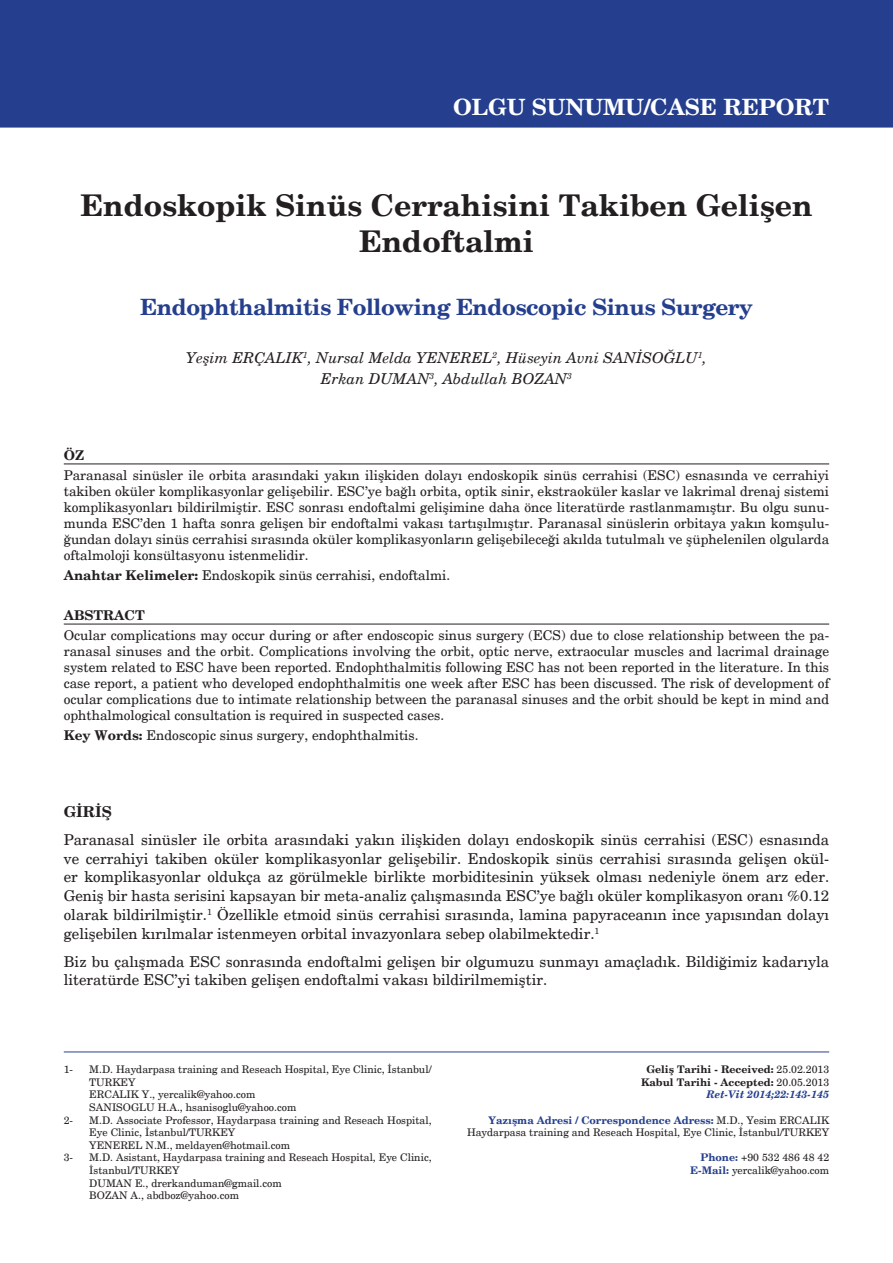
<style>
.page{position:relative;width:893px;height:1263px;background:#fff}
.page>*{position:absolute;margin:0;border:0;box-sizing:border-box;transform-origin:0 0}
.t1{font:700 30px/36px "New Century Schlbk";color:#231f20;text-align:center}
.t2{font:700 22.5px "New Century Schlbk";letter-spacing:-.02em;color:#253f8e}
.t3{font:700 22.5px "New Century Schlbk";color:#fff}
.t4{font:15px/18.9px "New Century Schlbk";color:#231f20;text-align:justify}
.t5{font:italic 15px "New Century Schlbk";color:#231f20}
.t6{font:700 15px "New Century Schlbk";color:#231f20}
.t7{font:13.5px/15.9px "New Century Schlbk";color:#231f20;text-align:justify}
.t8{font:700 13.5px "New Century Schlbk";color:#231f20}
.t9{font:10.5px/12.6px "New Century Schlbk";color:#231f20}
.t10{font:700 10.5px "New Century Schlbk";color:#231f20}
.t11{font:700 10.5px "New Century Schlbk";color:#253f8e}
.t12{font:italic 700 10.5px "New Century Schlbk";color:#253f8e}
.s1{font-weight:700}
.s2{font-weight:400}
.s3{font-weight:400;color:#231f20}
.s4{font-weight:700;color:#253f8e}
</style>
<div class="page">
<div style="left:0;top:0;width:893px;height:128px;background:#253f8e"></div>
<hr style="left:64px;top:464px;width:765px;height:1px;background:#231f20">
<hr style="left:64px;top:624px;width:765px;height:1px;background:#231f20">
<hr style="left:64px;top:1051px;width:765px;height:1px;background:#253f8e">
<p class="t3" style="left:453px;top:92px;width:378px">OLGU SUNUMU/CASE REPORT</p>
<p class="t1" style="left:80px;top:188px;width:734px">Endoskopik Sinüs Cerrahisini Takiben Gelişen<br>Endoftalmi</p>
<p class="t2" style="left:140px;top:293px;width:614px">Endophthalmitis Following Endoscopic Sinus Surgery</p>
<p class="t5" style="left:186px;top:349px;width:522px">Yeşim ERÇALIK<sup>1</sup>, Nursal Melda YENEREL<sup>2</sup>, Hüseyin Avni SANİSOĞLU<sup>1</sup>,</p>
<p class="t5" style="left:321px;top:370px;width:253px">Erkan DUMAN<sup>3</sup>, Abdullah BOZAN<sup>3</sup></p>
<p class="t8" style="left:64px;top:447px;width:22px">ÖZ</p>
<p class="t7" style="left:64px;top:468px;width:767px">Paranasal sinüsler ile orbita arasındaki yakın ilişkiden dolayı endoskopik sinüs cerrahisi (ESC) esnasında ve cerrahiyi takiben oküler komplikasyonlar gelişebilir. ESC’ye bağlı orbita, optik sinir, ekstraoküler kaslar ve lakrimal drenaj sistemi komplikasyonları bildirilmiştir. ESC sonrası endoftalmi gelişimine daha önce literatürde rastlanmamıştır. Bu olgu sunu&shy;munda ESC’den 1 hafta sonra gelişen bir endoftalmi vakası tartışılmıştır. Paranasal sinüslerin orbitaya yakın komşulu&shy;ğundan dolayı sinüs cerrahisi sırasında oküler komplikasyonların gelişebileceği akılda tutulmalı ve şüphelenilen olgularda oftalmoloji konsültasyonu istenmelidir.</p>
<p class="t7" style="left:64px;top:567px;width:388px"><span class="s1">Anahtar Kelimeler:</span> Endoskopik sinüs cerrahisi, endoftalmi.</p>
<p class="t8" style="left:64px;top:607px;width:82px">ABSTRACT</p>
<p class="t7" style="left:64px;top:628px;width:767px">Ocular complications may occur during or after endoscopic sinus surgery (ECS) due to close relationship between the pa&shy;ranasal sinuses and the orbit. Complications involving the orbit, optic nerve, extraocular muscles and lacrimal drainage system related to ESC have been reported. Endophthalmitis following ESC has not been reported in the literature. In this case report, a patient who developed endophthalmitis one week after ESC has been discussed. The risk of development of ocular complications due to intimate relationship between the paranasal sinuses and the orbit should be kept in mind and ophthalmological consultation is required in suspected cases.</p>
<p class="t7" style="left:64px;top:727px;width:356px"><span class="s1">Key Words:</span> Endoscopic sinus surgery, endophthalmitis.</p>
<p class="t6" style="left:64px;top:802px;width:50px">GİRİŞ</p>
<p class="t4" style="left:64px;top:830px;width:767px">Paranasal sinüsler ile orbita arasındaki yakın ilişkiden dolayı endoskopik sinüs cerrahisi (ESC) esnasında ve cerrahiyi takiben oküler komplikasyonlar gelişebilir. Endoskopik sinüs cerrahisi sırasında gelişen okül&shy;er komplikasyonlar oldukça az görülmekle birlikte morbiditesinin yüksek olması nedeniyle önem arz eder.<br>Geniş bir hasta serisini kapsayan bir meta-analiz çalışmasında ESC’ye bağlı oküler komplikasyon oranı %0.12 olarak bildirilmiştir.<sup>1</sup> Özellikle etmoid sinüs cerrahisi sırasında, lamina papyraceanın ince yapısından dolayı gelişebilen kırılmalar istenmeyen orbital invazyonlara sebep olabilmektedir.<sup>1</sup></p>
<p class="t4" style="left:64px;top:952px;width:767px">Biz bu çalışmada ESC sonrasında endoftalmi gelişen bir olgumuzu sunmayı amaçladık. Bildiğimiz kadarıyla literatürde ESC’yi takiben gelişen endoftalmi vakası bildirilmemiştir.</p>
<p class="t9" style="left:64px;top:1063px;width:11px">1-</p>
<p class="t9" style="left:89px;top:1063px;width:344px">M.D. Haydarpasa training and Reseach Hospital, Eye Clinic, İstanbul/<br>TURKEY</p>
<p class="t9" style="left:89px;top:1088px;width:168px">ERCALIK Y., yercalik@yahoo.com</p>
<p class="t9" style="left:89px;top:1101px;width:209px">SANISOGLU H.A., hsanisoglu@yahoo.com</p>
<p class="t9" style="left:64px;top:1114px;width:11px">2-</p>
<p class="t9" style="left:89px;top:1114px;width:344px">M.D. Associate Professor, Haydarpasa training and Reseach Hospital,<br>Eye Clinic, İstanbul/TURKEY</p>
<p class="t9" style="left:89px;top:1139px;width:202px">YENEREL N.M., meldayen@hotmail.com</p>
<p class="t9" style="left:64px;top:1151px;width:11px">3-</p>
<p class="t9" style="left:89px;top:1151px;width:344px">M.D. Asistant, Haydarpasa training and Reseach Hospital, Eye Clinic,<br>İstanbul/TURKEY</p>
<p class="t9" style="left:89px;top:1177px;width:194px">DUMAN E., drerkanduman@gmail.com</p>
<p class="t9" style="left:89px;top:1189px;width:151px">BOZAN A., abdboz@yahoo.com</p>
<p class="t10" style="left:646px;top:1063px;width:184px">Geliş Tarihi - Received: <span class="s2">25.02.2013</span></p>
<p class="t10" style="left:641px;top:1075px;width:190px">Kabul Tarihi - Accepted: <span class="s2">20.05.2013</span></p>
<p class="t12" style="left:707px;top:1088px;width:124px">Ret-Vit 2014;22:143-145</p>
<p class="t11" style="left:488px;top:1113px;width:342px">Yazışma Adresi / Correspondence Adress: <span class="s3">M.D., Yesim ERCALIK</span></p>
<p class="t9" style="left:467px;top:1126px;width:364px">Haydarpasa training and Reseach Hospital, Eye Clinic, İstanbul/TURKEY</p>
<p class="t9" style="left:700px;top:1151px;width:130px"><span class="s4">Phone:</span> +90 532 486 48 42</p>
<p class="t9" style="left:690px;top:1164px;width:140px"><span class="s4">E-Mail:</span> yercalik@yahoo.com</p>
</div>
